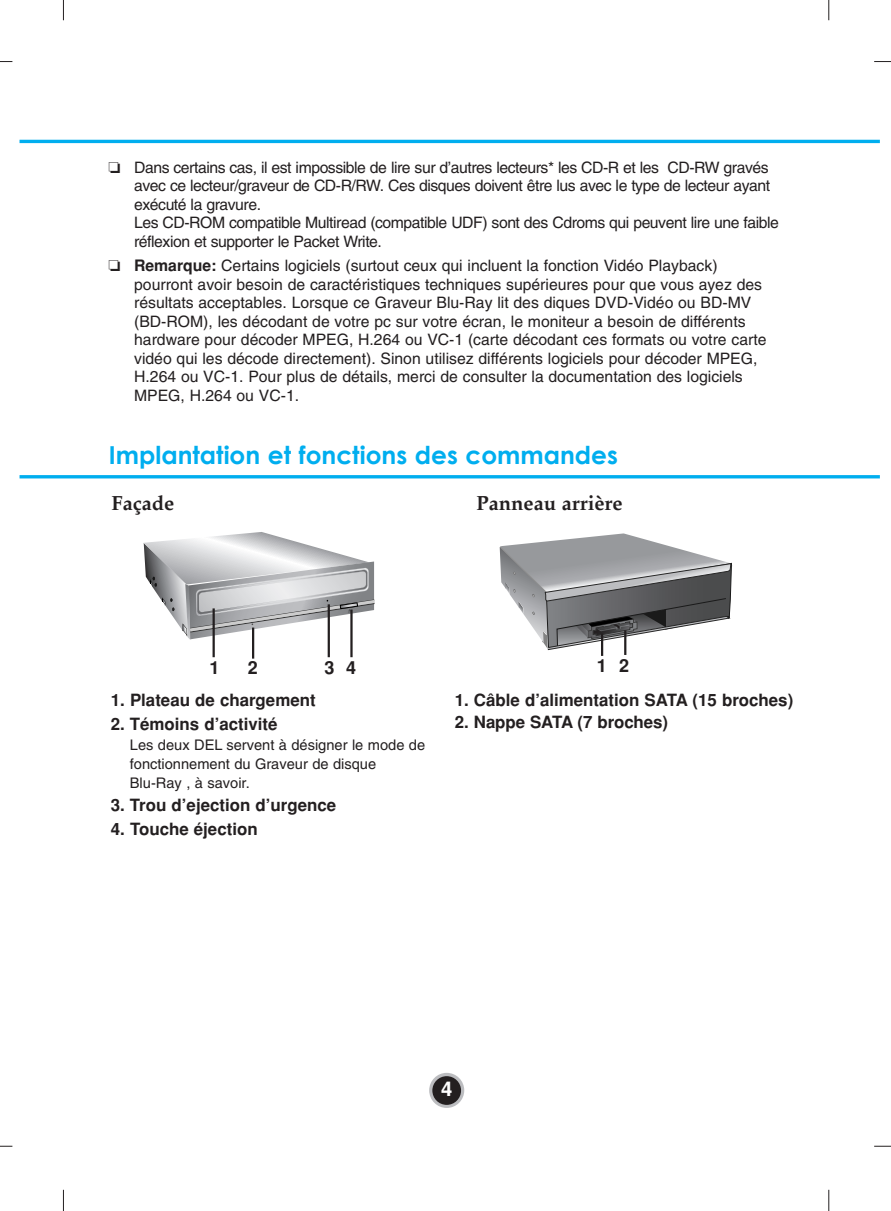
<style>
.page{position:relative;width:891px;height:1211px;background:#fff}
.page>*{position:absolute;margin:0;border:0;box-sizing:border-box;transform-origin:0 0}
.t1{font:700 24.75px "Century Gothic";color:#00aeef}
.t2{font:700 20.25px "Palatino";color:#231f20}
.t3{font:700 20.25px "Helvetica";color:#fff}
.t4{font:700 18px "Helvetica";color:#231f20}
.t5{font:700 16.88px "Helvetica";color:#231f20}
.t6{font:15.75px/18.4px "Helvetica";color:#231f20}
.t7{font:15.75px/18.4px "Helvetica";letter-spacing:-.03em;color:#231f20}
.t8{font:14.62px/18.9px "Helvetica";color:#231f20}
.s1{font-weight:700}
</style>
<div class="page">
<svg style="left:63px;top:0;width:1px;height:20px"></svg>
<svg style="left:828px;top:0;width:1px;height:20px"></svg>
<svg style="left:63px;top:1189px;width:1px;height:21px"></svg>
<svg style="left:828px;top:1189px;width:1px;height:21px"></svg>
<svg style="left:0;top:61px;width:12px;height:1px"></svg>
<svg style="left:0;top:1145px;width:12px;height:1px"></svg>
<svg style="left:874px;top:61px;width:17px;height:1px"></svg>
<svg style="left:874px;top:1145px;width:17px;height:1px"></svg>
<svg style="left:429px;top:1072px;width:35px;height:35px"></svg>
<div style="left:432px;top:1076px;width:29px;height:28px;background:#231f20;border-radius:50%"></div>
<hr style="left:20px;top:140px;width:860px;height:3px;background:#00aeef">
<hr style="left:20px;top:475px;width:860px;height:3px;background:#00aeef">
<svg style="left:499px;top:533px;width:234px;height:117px"></svg>
<hr style="left:601px;top:633px;width:2px;height:23px;background:#231f20">
<hr style="left:624px;top:630px;width:2px;height:25px;background:#231f20">
<svg style="left:143px;top:532px;width:232px;height:107px"></svg>
<hr style="left:213px;top:608px;width:2px;height:49px;background:#231f20">
<hr style="left:252px;top:627px;width:2px;height:31px;background:#231f20">
<hr style="left:350px;top:609px;width:3px;height:48px;background:#231f20">
<hr style="left:328px;top:604px;width:2px;height:53px;background:#231f20">
<p class="t7" style="left:134px;top:159px;width:646px;text-indent:-26px">❏ Dans certains cas, il est impossible de lire sur d’autres lecteurs* les CD-R et les CD-RW gravés avec ce lecteur/graveur de CD-R/RW. Ces disques doivent être lus avec le type de lecteur ayant exécuté la gravure.<br>Les CD-ROM compatible Multiread (compatible UDF) sont des Cdroms qui peuvent lire une faible réflexion et supporter le Packet Write.</p>
<p class="t6" style="left:134px;top:258px;width:634px;text-indent:-26px">❏ <span class="s1">Remarque:</span> Certains logiciels (surtout ceux qui incluent la fonction Vidéo Playback) pourront avoir besoin de caractéristiques techniques supérieures pour que vous ayez des résultats acceptables. Lorsque ce Graveur Blu-Ray lit des diques DVD-Vidéo ou BD-MV (BD-ROM), les décodant de votre pc sur votre écran, le moniteur a besoin de différents hardware pour décoder MPEG, H.264 ou VC-1 (carte décodant ces formats ou votre carte vidéo qui les décode directement). Sinon utilisez différents logiciels pour décoder MPEG, H.264 ou VC-1. Pour plus de détails, merci de consulter la documentation des logiciels MPEG, H.264 ou VC-1.</p>
<h1 class="t1" style="left:109px;top:439px;width:511px">Implantation et fonctions des commandes</h1>
<p class="t2" style="left:111px;top:493px;width:64px">Façade</p>
<p class="t2" style="left:476px;top:494px;width:148px">Panneau arrière</p>
<p class="t4" style="left:324px;top:661px;width:12px">3</p>
<p class="t4" style="left:597px;top:659px;width:34px">1 2</p>
<p class="t4" style="left:209px;top:661px;width:12px">1</p>
<p class="t4" style="left:248px;top:661px;width:12px">2</p>
<p class="t4" style="left:346px;top:661px;width:12px">4</p>
<p class="t5" style="left:111px;top:694px;width:206px">1. Plateau de chargement</p>
<p class="t5" style="left:111px;top:717px;width:168px">2. Témoins d’activité</p>
<p class="t8" style="left:130px;top:737px;width:297px">Les deux DEL servent à désigner le mode de fonctionnement du Graveur de disque<br>Blu-Ray , à savoir.</p>
<p class="t5" style="left:111px;top:799px;width:227px">3. Trou d’ejection d’urgence</p>
<p class="t5" style="left:111px;top:822px;width:148px">4. Touche éjection</p>
<p class="t5" style="left:455px;top:693px;width:340px">1. Câble d’alimentation SATA (15 broches)</p>
<p class="t5" style="left:455px;top:716px;width:215px">2. Nappe SATA (7 broches)</p>
<p class="t3" style="left:441px;top:1081px;width:13px">4</p>
</div>
